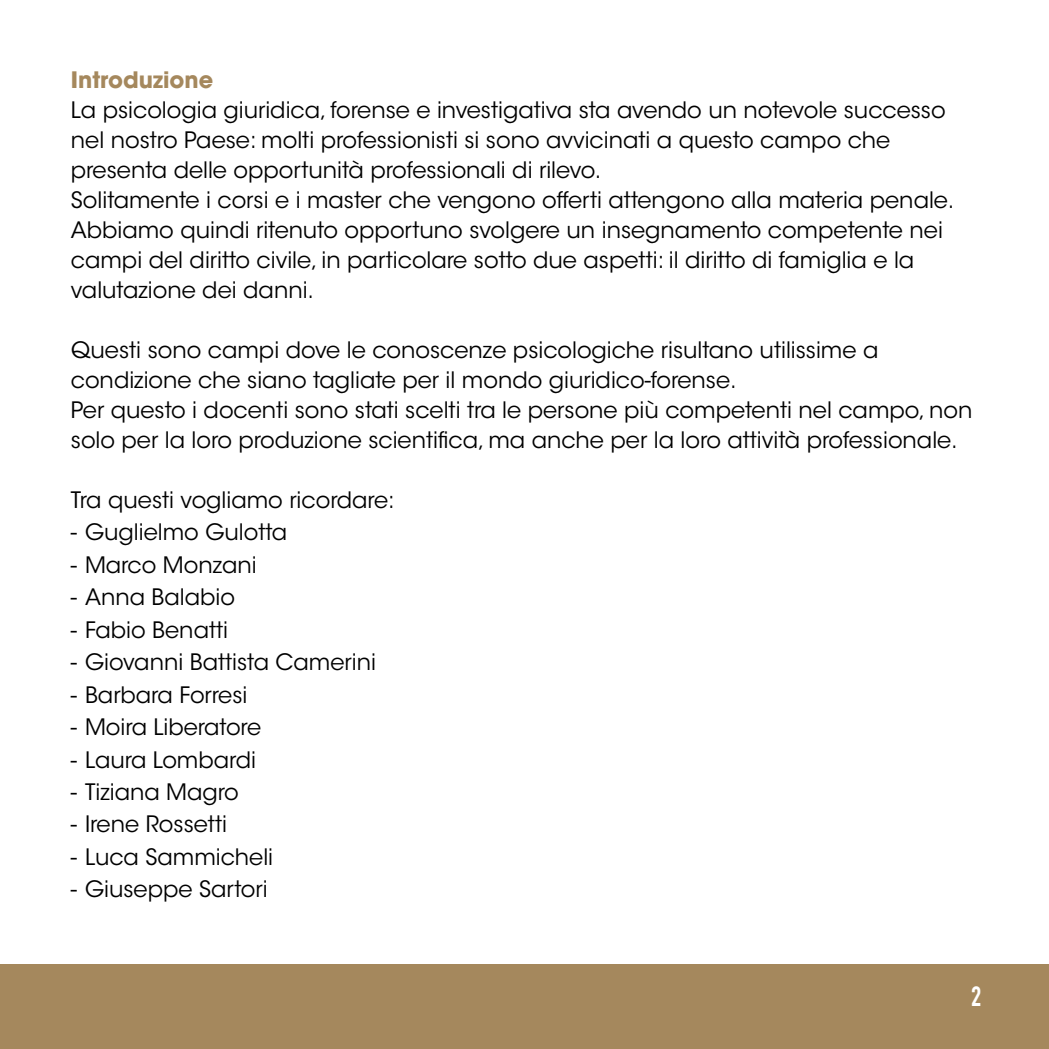
<style>
.page{position:relative;width:1049px;height:1049px;background:#fff}
.page>*{position:absolute;margin:0;border:0;box-sizing:border-box;transform-origin:0 0}
.t1{font:700 27.5px "DIN Condensed";color:#fff}
.t2{font:22.5px/30px "ITC Avant Garde Std";color:#000}
.t3{font:700 22.5px "ITC Avant Garde Std";color:#a5885d}
</style>
<div class="page">
<div style="left:0;top:964px;width:1049px;height:85px;background:#a5885d"></div>
<p class="t3" style="left:71px;top:65px;width:144px">Introduzione</p>
<p class="t2" style="left:71px;top:95px;width:885px">La psicologia giuridica, forense e investigativa sta avendo un notevole successo nel nostro Paese: molti professionisti si sono avvicinati a questo campo che presenta delle opportunità professionali di rilevo.<br>Solitamente i corsi e i master che vengono offerti attengono alla materia penale.<br>Abbiamo quindi ritenuto opportuno svolgere un insegnamento competente nei campi del diritto civile, in particolare sotto due aspetti: il diritto di famiglia e la valutazione dei danni.</p>
<p class="t2" style="left:71px;top:335px;width:903px">Questi sono campi dove le conoscenze psicologiche risultano utilissime a condizione che siano tagliate per il mondo giuridico-forense.<br>Per questo i docenti sono stati scelti tra le persone più competenti nel campo, non solo per la loro produzione scientifica, ma anche per la loro attività professionale.</p>
<p class="t2" style="left:71px;top:485px;width:325px">Tra questi vogliamo ricordare:</p>
<p class="t2" style="left:71px;top:517px;width:218px">- Guglielmo Gulotta</p>
<p class="t2" style="left:71px;top:550px;width:187px">- Marco Monzani</p>
<p class="t2" style="left:71px;top:582px;width:166px">- Anna Balabio</p>
<p class="t2" style="left:71px;top:615px;width:159px">- Fabio Benatti</p>
<p class="t2" style="left:71px;top:647px;width:307px">- Giovanni Battista Camerini</p>
<p class="t2" style="left:71px;top:680px;width:178px">- Barbara Forresi</p>
<p class="t2" style="left:71px;top:712px;width:192px">- Moira Liberatore</p>
<p class="t2" style="left:71px;top:745px;width:187px">- Laura Lombardi</p>
<p class="t2" style="left:71px;top:777px;width:169px">- Tiziana Magro</p>
<p class="t2" style="left:71px;top:810px;width:158px">- Irene Rossetti</p>
<p class="t2" style="left:71px;top:842px;width:204px">- Luca Sammicheli</p>
<p class="t2" style="left:71px;top:874px;width:198px">- Giuseppe Sartori</p>
<p class="t1" style="left:971px;top:980px;width:12px">2</p>
</div>
